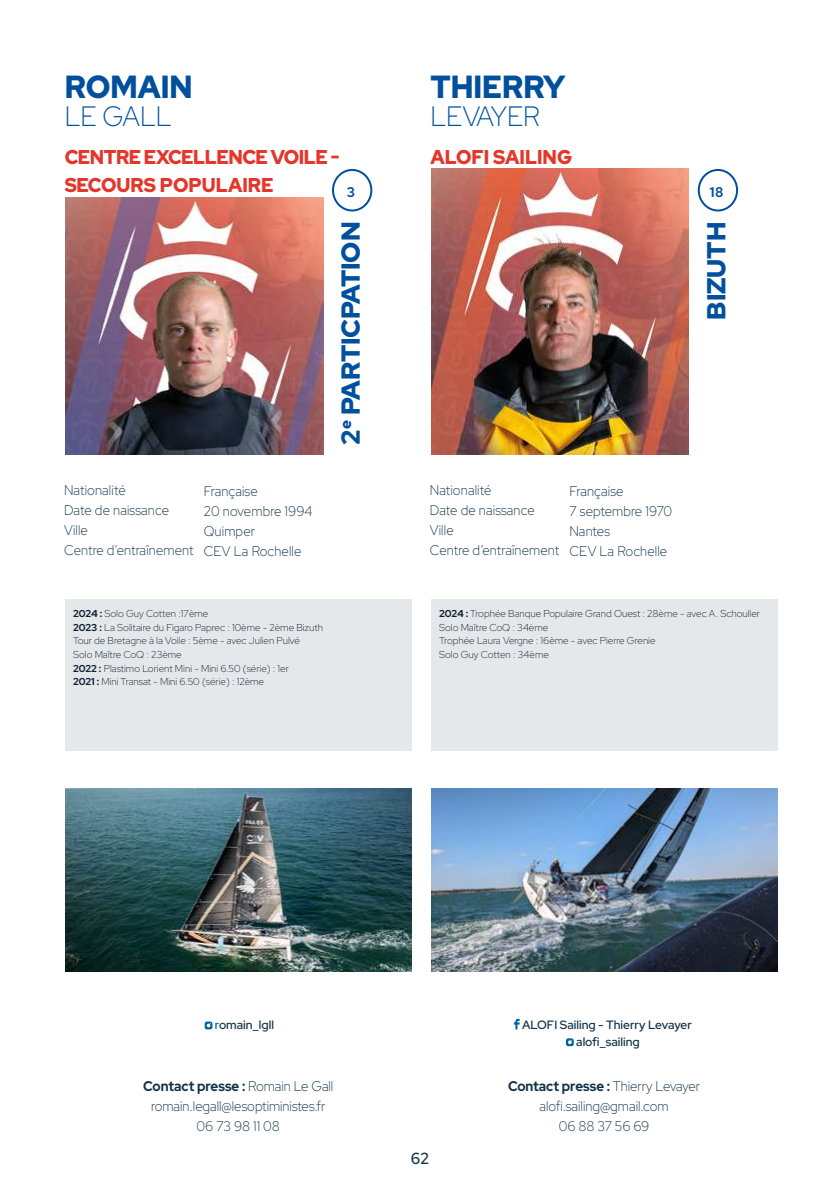
<style>
.page{position:relative;width:840px;height:1191px;background:#fff}
.page>*{position:absolute;margin:0;border:0;box-sizing:border-box;transform-origin:0 0}
.t1{font:900 32px "Red Hat Display";color:#00509d;scale:.95 1}
.t2{font:300 28px "Red Hat Display";color:#00509d;scale:.95 1}
.t3{font:900 26px "Red Hat Display";color:#00509d}
.t4{font:900 20px/28px "Red Hat Display";letter-spacing:-.02em;color:#e5362b;scale:.95 1}
.t5{font:900 20px "Red Hat Display";color:#e5362b;scale:.95 1}
.t6{font:500 16px "Red Hat Display";color:#113148;scale:.95 1}
.t7{font:300 14px/20px "Red Hat Display";letter-spacing:.01em;color:#113148;scale:.95 1}
.t8{font:700 14px "Red Hat Display";color:#00509d;scale:.95 1}
.t9{font:500 12px/16.8px "Red Hat Display";color:#113148;text-align:center}
.t10{font:300 10px/13.6px "Red Hat Display";color:#0f2032}
.s1{font-weight:700}
.s2{color:#0060a9}
</style>
<div class="page">
<div style="left:431px;top:599px;width:345px;height:152px;background:#e5e8ea"></div>
<div style="left:332px;top:169px;width:40px;height:42px;border:2px solid #00509d;border-radius:50%"></div>
<div style="left:697px;top:169px;width:40px;height:42px;border:2px solid #00509d;border-radius:50%"></div>
<img style="left:65px;top:197px;width:258px;height:258px">
<img style="left:431px;top:169px;width:257px;height:286px">
<img style="left:65px;top:788px;width:346px;height:183px">
<img style="left:431px;top:788px;width:345px;height:183px">
<svg style="left:204px;top:1021px;width:8px;height:8px"></svg>
<svg style="left:513px;top:1018px;width:6px;height:11px"></svg>
<svg style="left:566px;top:1038px;width:7px;height:8px"></svg>
<div style="left:65px;top:599px;width:346px;height:152px;background:#e5e8ea"></div>
<h1 class="t1" style="left:65px;top:65px;width:136px">ROMAIN</h1>
<h2 class="t2" style="left:65px;top:98px;width:114px">LE GALL</h2>
<h3 class="t4" style="left:65px;top:142px;width:291px">CENTRE EXCELLENCE VOILE -<br>SECOURS POPULAIRE</h3>
<h1 class="t1" style="left:430px;top:65px;width:143px">THIERRY</h1>
<h2 class="t2" style="left:430px;top:98px;width:117px">LEVAYER</h2>
<h3 class="t5" style="left:430px;top:143px;width:150px">ALOFI SAILING</h3>
<h3 class="t8" style="left:347px;top:183px;width:10px">3</h3>
<h3 class="t8" style="left:709px;top:183px;width:16px">18</h3>
<h3 class="t3" style="left:333px;top:445px;width:224px;rotate:-90deg">2<sup>e</sup> PARTICPATION</h3>
<h3 class="t3" style="left:699px;top:319px;width:99px;rotate:-90deg">BIZUTH</h3>
<h3 class="t7" style="left:64px;top:479px;width:138px">Nationalité<br>Date de naissance<br>Ville<br>Centre d’entraînement</h3>
<h3 class="t7" style="left:429px;top:479px;width:138px">Nationalité<br>Date de naissance<br>Ville<br>Centre d’entraînement</h3>
<h3 class="t7" style="left:204px;top:480px;width:116px">Française<br>20 novembre 1994<br>Quimper<br>CEV La Rochelle</h3>
<h3 class="t7" style="left:569px;top:480px;width:110px">Française<br>7 septembre 1970<br>Nantes<br>CEV La Rochelle</h3>
<p class="t10" style="left:73px;top:606px;width:251px"><span class="s1">2024 :</span> Solo Guy Cotten :17ème<br><span class="s1">2023 :</span> La Solitaire du Figaro Paprec : 10ème - 2ème Bizuth Tour de Bretagne à la Voile : 5ème - avec Julien Pulvé<br>Solo Maître CoQ : 23ème<br><span class="s1">2022 :</span> Plastimo Lorient Mini - Mini 6.50 (série) : 1er<br><span class="s1">2021 :</span> Mini Transat - Mini 6.50 (série) : 12ème</p>
<p class="t10" style="left:439px;top:606px;width:322px"><span class="s1">2024 :</span> Trophée Banque Populaire Grand Ouest : 28ème - avec A. Schouller Solo Maître CoQ : 34ème<br>Trophée Laura Vergne : 16ème - avec Pierre Grenie<br>Solo Guy Cotten : 34ème</p>
<p class="t9" style="left:215px;top:1016px;width:60px"><span class="s2">r</span>omain_lgll</p>
<p class="t9" style="left:522px;top:1016px;width:171px">ALOFI Sailing - Thierry Levayer alofi_sailing</p>
<h3 class="t7" style="left:143px;top:1075px;width:201px;text-align:center"><span class="s1">Contact presse :</span> Romain Le Gall romain.legall@lesoptiministes.fr<br>06 73 98 11 08</h3>
<h3 class="t6" style="left:410px;top:1148px;width:21px">62</h3>
<h3 class="t7" style="left:507px;top:1075px;width:204px;text-align:center"><span class="s1">Contact presse :</span> Thierry Levayer alofi.sailing@gmail.com<br>06 88 37 56 69</h3>
</div>
